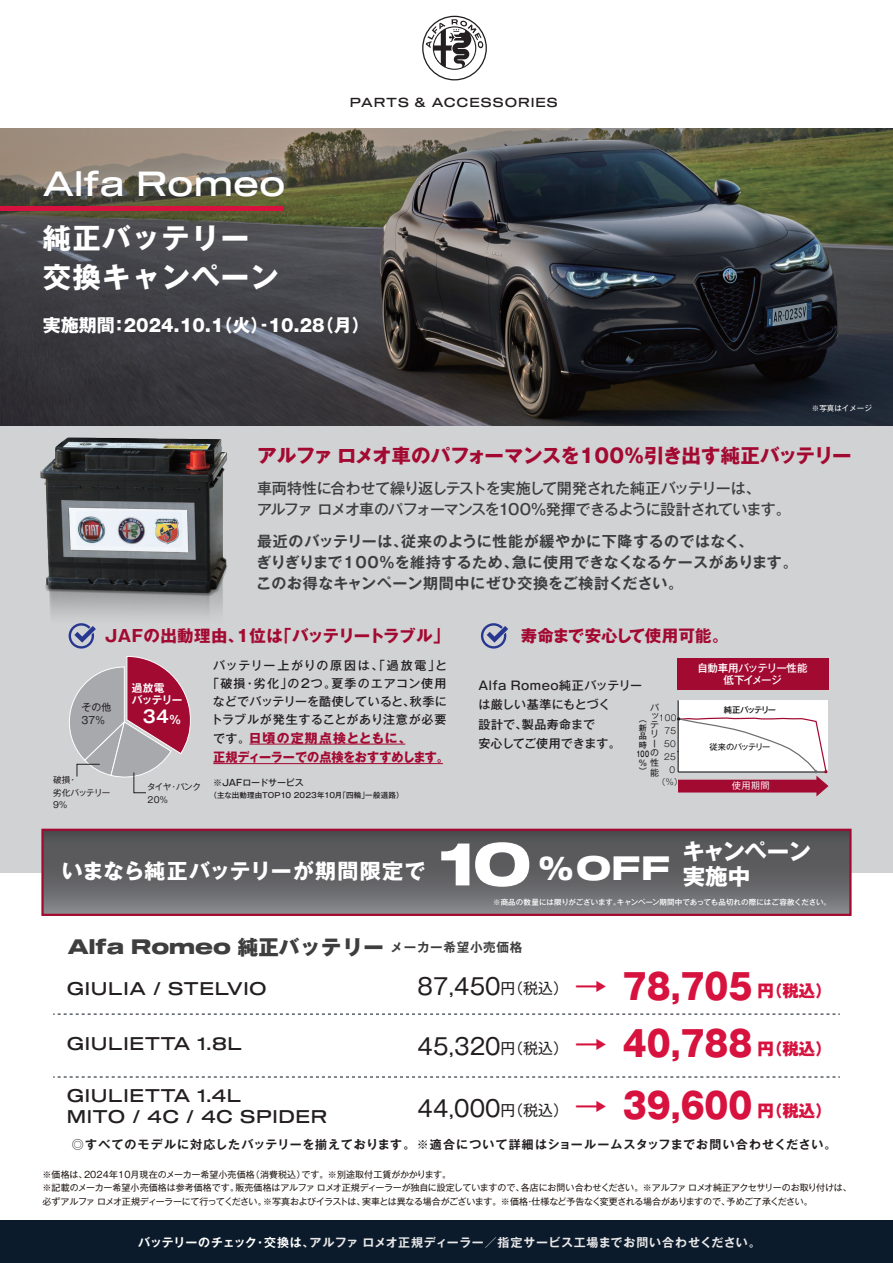
<style>
.page{position:relative;width:893px;height:1263px;background:#fff}
.page>*{position:absolute;margin:0;border:0;box-sizing:border-box;transform-origin:0 0}
.t1{font:34.2px "Sequel 100 Black 45";color:#fff}
.t2{font:33px "Sequel 100 Black 75";color:#fff;scale:.9 1}
.t3{font:700 28.5px/39px "Gothic MB101 Pro";letter-spacing:.04em;color:#fff}
.t4{font:22.5px "Gothic MB101 Pro";color:#231f20}
.t5{font:700 22.5px "Gothic MB101 Pro";letter-spacing:-.03em;color:#fff}
.t6{font:700 21px "Gothic MB101 Pro";letter-spacing:.025em;color:#fff}
.t7{font:800 19.8px "Helvetica Neue LT Std";color:#fff}
.t8{font:700 19.5px "Gothic MB101 Pro";letter-spacing:-.025em;color:#a30a32}
.t9{font:18px/21px "Sequel 100 Black 45";letter-spacing:.03em;color:#231f20}
.t10{font:700 17.1px "Gothic MB101 Pro De";color:#fff}
.t11{font:700 16.5px "Gothic MB101 Pro";letter-spacing:.025em;color:#a30a32}
.t12{font:700 16.5px "Gothic MB101 Pro";letter-spacing:.005em;color:#a30a32}
.t13{font:700 15px/21px "Gothic MB101 Pro De";letter-spacing:.035em;color:#3e3e3f}
.t14{font:500 15px/21px "Gothic MB101 Pro";letter-spacing:-.055em;color:#3e3e3f}
.t15{font:700 12.9px/19.5px "Gothic MB101 Pro";color:#a30a32}
.t16{font:12.9px "Sequel 100 Black 45";letter-spacing:.065em;color:#231f20}
.t17{font:700 12.6px "Gothic MB101 Pro De";letter-spacing:.05em;color:#3e3e3f}
.t18{font:500 12px/18px "Gothic MB101 Pro";letter-spacing:.055em;color:#231f20;text-align:center}
.t19{font:700 12px "Gothic MB101 Pro De";letter-spacing:.085em;color:#231f20}
.t20{font:700 12px "Gothic MB101 Pro De";letter-spacing:.04em;color:#e8e8e9}
.t21{font:500 12px/19.5px "Gothic MB101 Pro";letter-spacing:.01em;color:#231f20}
.t22{font:700 10.65px/12.8px "Gothic MB101 Pro De";letter-spacing:-.065em;color:#fff}
.t23{font:500 10.5px/12.6px "Gothic MB101 Pro";letter-spacing:-.08em;color:#fff;text-align:center}
.t24{font:10.05px/12.9px "Gothic MB101 Pro";color:#231f20}
.t25{font:500 9.3px "Gothic BBB Pro";color:#fff}
.t26{font:9px/13.5px "Gothic MB101 Pro";letter-spacing:-.02em;color:#211814}
.t27{font:500 9px "Gothic MB101 Pro";letter-spacing:-.015em;color:#231f20}
.t28{font:8.85px/9.6px "Gothic MB101 Pro";color:#231f20}
.t29{font:8.55px/12.9px "Gothic MB101 Pro";letter-spacing:-.065em;color:#231f20}
.t30{font:300 8.25px/13px "Gothic MB101 Pro";letter-spacing:.05em;color:#030303;text-align:right}
.t31{font:8.25px "Gothic MB101 Pro";letter-spacing:-.125em;color:#030303}
.t32{font:500 8.25px "Gothic MB101 Pro";letter-spacing:-.145em;color:#030303}
.t33{font:500 7.95px/8.9px "Gothic MB101 Pro";color:#231f20;text-align:justify}
.t34{font:500 7.95px "Gothic MB101 Pro";color:#030303;scale:.67 1}
.t35{font:500 7.5px "Gothic MB101 Pro";letter-spacing:-.005em;color:#fff}
.t36{font:500 7.5px "Gothic MB101 Pro";letter-spacing:.015em;color:#231f20}
.t37{font:7.5px "Gothic MB101 Pro";color:#fff}
.s1{font-family:"Gothic MB101 Pro";font-weight:700;font-size:18px}
.s2{font-weight:500;font-size:12px;color:#231f20}
.s3{font-size:11.4px}
.s4{font-size:59.85px}
.s5{font-family:"Sequel 100 Black 75";font-weight:400;font-size:20.4px}
.s6{font-family:"Gothic MB101 Pro";font-weight:800;font-size:20.4px}
.s7{font-size:15px}
.s8{font-weight:800;font-size:33px;color:#d7123e}
.s9{font-weight:800;font-size:34.65px;color:#d7123e}
.s10{font-weight:800;font-size:16.5px;color:#d7123e}
.s11{font-family:"Koz Go Pr 6 N";font-weight:400}
.s12{color:#fff}
</style>
<div class="page">
<div style="left:0;top:405px;width:893px;height:468px;background:#d1d2d4"></div>
<img style="left:0;top:128px;width:893px;height:297px">
<div style="left:43px;top:830px;width:807px;height:85px;background:linear-gradient(to bottom,#49494c,#7e8083)"></div>
<div style="left:41px;top:829px;width:811px;height:87px;border:2px solid #a30a32"></div>
<img style="left:40px;top:437px;width:187px;height:179px">
<svg style="left:69px;top:623px;width:27px;height:26px"></svg>
<svg style="left:481px;top:623px;width:27px;height:26px"></svg>
<svg style="left:69px;top:656px;width:122px;height:137px"></svg>
<div style="left:678px;top:700px;width:149px;height:72px;background:#fff"></div>
<hr style="left:678px;top:700px;width:1px;height:72px;background:#030303">
<svg style="left:677px;top:717px;width:151px;height:79px"></svg>
<div style="left:677px;top:658px;width:152px;height:32px;background:#a30a32"></div>
<div style="left:0;top:1220px;width:893px;height:43px;background:#0c1b2b"></div>
<svg style="left:53px;top:1013px;width:787px;height:2px"></svg>
<svg style="left:53px;top:1076px;width:787px;height:2px"></svg>
<svg style="left:422px;top:16px;width:65px;height:64px"></svg>
<div style="left:0;top:206px;width:284px;height:5px;background:#d7123e"></div>
<hr style="left:249px;top:744px;width:156px;height:1px;background:#a30a32">
<hr style="left:213px;top:763px;width:230px;height:1px;background:#a30a32">
<h1 class="t1" style="left:43px;top:160px;width:244px">Alfa Romeo</h1>
<h3 class="t3" style="left:43px;top:215px;width:237px">純正バッテリー交換キャンペーン</h3>
<h3 class="t16" style="left:350px;top:93px;width:209px">PARTS &amp; ACCESSORIES</h3>
<h3 class="t7" style="left:43px;top:313px;width:328px"><span class="s1">実施期間：</span>2024.10.1<span class="s1">（火）‐</span>10.28<span class="s1">（月）</span></h3>
<p class="t37" style="left:812px;top:402px;width:61px">※写真はイメージ</p>
<h3 class="t8" style="left:257px;top:439px;width:596px">アルファ ロメオ車のパフォーマンスを100％引き出す純正バッテリー</h3>
<h3 class="t14" style="left:257px;top:476px;width:535px">車両特性に合わせて繰り返しテストを実施して開発された純正バッテリーは、<br>アルファ ロメオ車のパフォーマンスを100%発揮できるように設計されています。</h3>
<h3 class="t13" style="left:256px;top:529px;width:543px">最近のバッテリーは、従来のように性能が緩やかに下降するのではなく、<br>ぎりぎりまで100％を維持するため、急に使用できなくなるケースがあります。このお得なキャンペーン期間中にぜひ交換をご検討ください。</h3>
<h3 class="t11" style="left:105px;top:622px;width:346px">JAFの出動理由、1位は「バッテリートラブル」</h3>
<h3 class="t12" style="left:521px;top:622px;width:209px">寿命まで安心して使用可能。</h3>
<h3 class="t21" style="left:478px;top:674px;width:165px">Alfa Romeo純正バッテリーは厳しい基準にもとづく<br>設計で、製品寿命まで<br>安心してご使用できます。</h3>
<h3 class="t18" style="left:207px;top:655px;width:241px">バッテリー上がりの原因は、「過放電」と「破損・劣化」の2つ。夏季のエアコン使用などでバッテリーを酷使していると、秋季にトラブルが発生することがあり注意が必要</h3>
<h3 class="t15" style="left:213px;top:727px;width:238px"><span class="s2">です。</span>日頃の定期点検とともに、<br>正規ディーラーでの点検をおすすめします。</h3>
<p class="t23" style="left:697px;top:660px;width:112px">自動車用バッテリー性能低下イメージ</p>
<p class="t22" style="left:132px;top:680px;width:52px">過放電<br>バッテリー</p>
<p class="t24" style="left:81px;top:699px;width:32px">その他<br>37%</p>
<p class="t28" style="left:650px;top:703px;width:10px;line-height:7.8px">バッ</p>
<p class="t28" style="left:650px;top:718px;width:10px">テリーの性能</p>
<p class="t32" style="left:724px;top:703px;width:54px">純正バッテリー</p>
<h3 class="t10" style="left:143px;top:702px;width:40px">34<span class="s3">%</span></h3>
<p class="t30" style="left:659px;top:710px;width:19px">100<br>75<br>50<br>25<br>0</p>
<p class="t33" style="left:639px;top:713px;width:9px">（新品</p>
<p class="t33" style="left:639px;top:737px;width:14px;line-height:16.5px">時　％</p>
<p class="t33" style="left:639px;top:765px;width:9px">）</p>
<p class="t31" style="left:709px;top:740px;width:62px">従来のバッテリー</p>
<p class="t34" style="left:637px;top:747px;width:20px">100</p>
<p class="t29" style="left:53px;top:772px;width:59px">破損・<br>劣化バッテリー<br>9%</p>
<p class="t29" style="left:147px;top:779px;width:55px">タイヤ・パンク<br>20%</p>
<p class="t30" style="left:657px;top:774px;width:27px">（%）</p>
<p class="t27" style="left:213px;top:775px;width:92px">※JAFロードサービス</p>
<p class="t36" style="left:210px;top:789px;width:196px">（主な出動理由TOP10 2023年10月「四輪」一般道路）</p>
<p class="t25" style="left:732px;top:778px;width:39px">使用期間</p>
<h3 class="t5" style="left:682px;top:832px;width:130px">キャンペーン</h3>
<h2 class="t2" style="left:440px;top:845px;width:257px"><span class="s4">10</span> %OFF</h2>
<h3 class="t6" style="left:62px;top:854px;width:365px">いまなら純正バッテリーが期間限定で</h3>
<h3 class="t5" style="left:683px;top:858px;width:69px">実施中</h3>
<p class="t35" style="left:493px;top:896px;width:339px">※商品の数量には限りがございます。キャンペーン期間中であっても品切れの際にはご容赦ください。</p>
<h3 class="t17" style="left:68px;top:936px;width:456px"><span class="s5">Alfa Romeo</span> <span class="s6">純正バッテリー</span>メーカー希望小売価格</h3>
<h3 class="t9" style="left:67px;top:978px;width:201px">GIULIA / STELVIO</h3>
<h3 class="t4" style="left:418px;top:968px;width:416px">87,450<span class="s7">円（税込）</span> <span class="s8">→</span> <span class="s9">78,705</span> <sub>円（税込）</sub></h3>
<h3 class="t9" style="left:67px;top:1034px;width:177px">GIULIETTA 1.8L</h3>
<h3 class="t4" style="left:418px;top:1028px;width:416px">45,320<span class="s7">円（税込）</span> <span class="s8">→</span> <span class="s9">40,788</span> <span class="s10">円（税込）</span></h3>
<h3 class="t9" style="left:67px;top:1085px;width:262px">GIULIETTA 1.4L<br>MITO / 4C / 4C SPIDER</h3>
<h3 class="t4" style="left:418px;top:1089px;width:416px">44,000<span class="s7">円（税込）</span> <span class="s8">→</span> <span class="s9">39,600</span> <span class="s10">円（税込）</span></h3>
<h3 class="t19" style="left:72px;top:1134px;width:766px"><span class="s11">◎</span>すべてのモデルに対応したバッテリーを揃えております。 ※適合について詳細はショールームスタッフまでお問い合わせください。</h3>
<p class="t26" style="left:43px;top:1166px;width:811px">※価格は、2024年10月現在のメーカー希望小売価格（消費税込）です。※別途取付工賃がかかります。<br>※記載のメーカー希望小売価格は参考価格です。販売価格はアルファ ロメオ正規ディーラーが独自に設定していますので、各店にお問い合わせください。※アルファ ロメオ純正アクセサリーのお取り付けは、必ずアルファ ロメオ正規ディーラーにて行ってください。※写真およびイラストは、実車とは異なる場合がございます。※価格・仕様など予告なく変更される場合がありますので、予めご了承ください。</p>
<h3 class="t20" style="left:138px;top:1232px;width:624px"><span class="s12">バッテリーのチェック・交換は</span>、アルファロメオ正規ディーラー／指定サービス工場までお問い合わせください。</h3>
</div>
